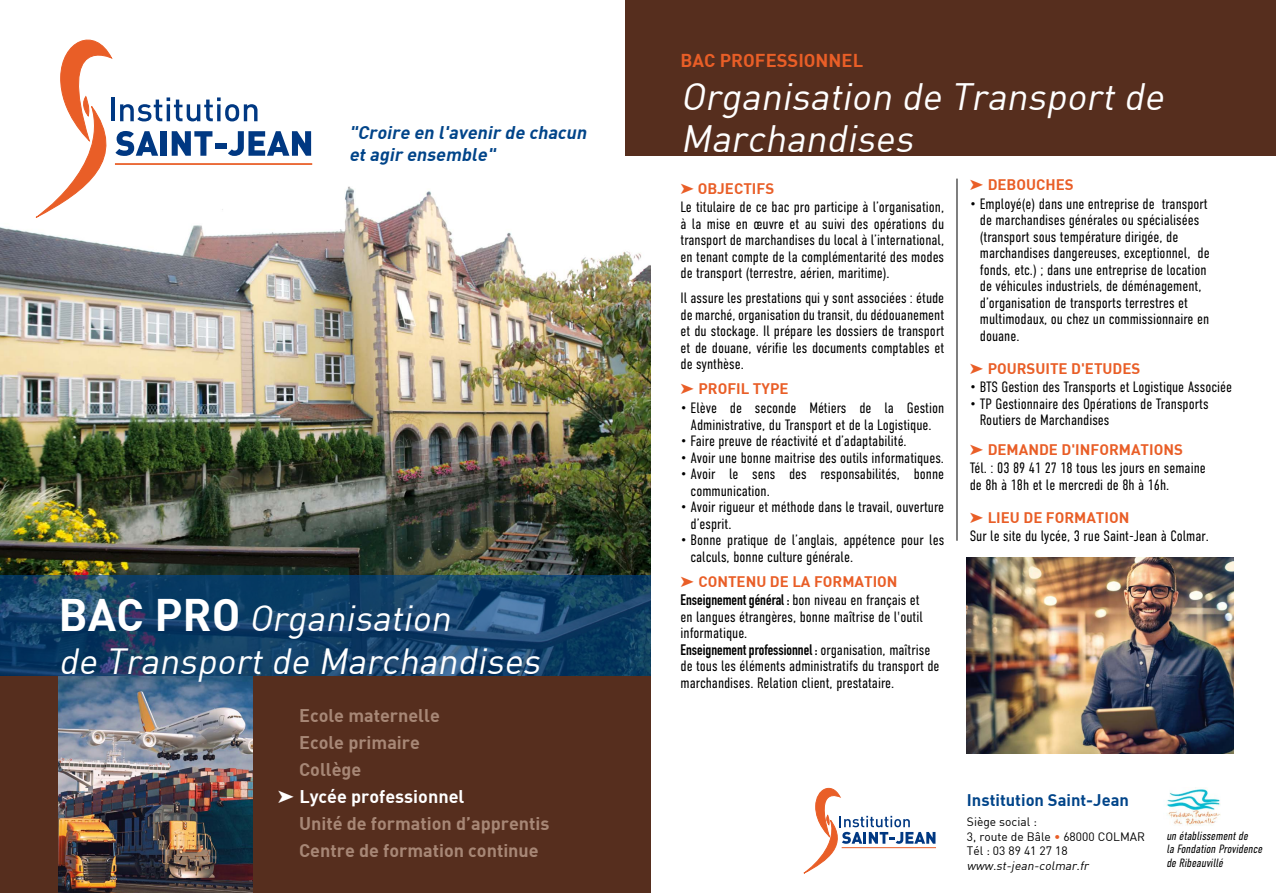
<style>
.page{position:relative;width:1276px;height:893px;background:#fff}
.page>*{position:absolute;margin:0;border:0;box-sizing:border-box;transform-origin:0 0}
.t1{font:italic 37.35px/42.6px "DIN";color:#fff}
.t2{font:italic 35.7px/42.8px "DIN";color:#fff}
.t3{font:18.3px "DIN Bold";color:#e95e27}
.t4{font:18px "DIN Bold";color:#a78776}
.t5{font:italic 18px "DIN Bold";color:#004489}
.t6{font:18px "DIN Bold";color:#fff}
.t7{font:16.5px "DIN Bold";color:#004489}
.t8{font:300 15px/16.5px "DIN Condensed";color:#000}
.t9{font:15px "DIN Bold";color:#e95e27}
.t10{font:italic 300 12px/13.5px "DIN Condensed";color:#000}
.t11{font:12px "DIN";color:#000}
.t12{font:italic 12px "DIN";color:#000}
.s1{font-family:"DIN Bold";font-style:normal;font-size:44.7px}
.s2{font-weight:700}
.s3{color:#e95e27}
</style>
<div class="page">
<img style="left:0;top:163px;width:651px;height:412px">
<div style="left:0;top:676px;width:651px;height:217px;background:#562e1e"></div>
<hr style="left:115px;top:163px;width:197px;height:2px;background:#e95e27">
<svg style="left:36px;top:39px;width:275px;height:179px"></svg>
<svg style="left:0;top:575px;width:651px;height:101px;background:#134169"></svg>
<img style="left:58px;top:676px;width:195px;height:217px">
<div style="left:625px;top:0;width:651px;height:156px;background:#562e1e"></div>
<hr style="left:956px;top:179px;width:1px;height:362px;background:#000">
<img style="left:1166px;top:787px;width:55px;height:39px">
<hr style="left:841px;top:847px;width:95px;height:1px;background:#e95e27">
<svg style="left:803px;top:787px;width:132px;height:86px"></svg>
<img style="left:967px;top:557px;width:266px;height:196px">
<p class="t5" style="left:349px;top:120px;width:243px">"Croire en l'avenir de chacun</p>
<p class="t5" style="left:349px;top:143px;width:152px">etagir ensemble"</p>
<p class="t2" style="left:58px;top:596px;width:491px"><span class="s1">BAC P R O</span> Organisation<br>de Transportde Marchandises</p>
<p class="t4" style="left:299px;top:704px;width:142px">Ecole maternelle</p>
<p class="t4" style="left:299px;top:731px;width:122px">Ecole primaire</p>
<p class="t4" style="left:299px;top:758px;width:64px">Collège</p>
<p class="t6" style="left:278px;top:785px;width:188px">➤ Lycée professionnel</p>
<p class="t4" style="left:299px;top:812px;width:252px">Unité de formation d’apprentis</p>
<p class="t4" style="left:299px;top:839px;width:241px">Centre de formation continue</p>
<p class="t3" style="left:680px;top:49px;width:184px">BAC PROFESSIONNEL</p>
<p class="t1" style="left:680px;top:74px;width:492px">Organisation de Transportde<br>Marchandises</p>
<p class="t9" style="left:680px;top:179px;width:95px">➤ OBJECTIFS</p>
<p class="t8" style="left:680px;top:199px;width:265px;text-align:justify">Le titulaire de ce bac pro participe à l’organisation, à la mise en œuvre et au suivi des opérations du transport de marchandises du local à l’international, en tenant compte de la complémentarité des modes de transport (terrestre, aérien, maritime).</p>
<p class="t8" style="left:680px;top:290px;width:265px;text-align:justify">Il assure les prestations qui y sont associées : étude de marché, organisation du transit, du dédouanement et du stockage. Il prépare les dossiers de transport et de douane, vérifie les documents comptables et de synthèse.</p>
<p class="t9" style="left:680px;top:379px;width:109px">➤ PROFIL TYPE</p>
<p class="t8" style="left:680px;top:400px;width:265px;text-align:center">• Elève de seconde Métiers de la Gestion<br>Administrative, du Transport et de la Logistique.</p>
<p class="t8" style="left:680px;top:433px;width:228px">• Faire preuve de réactivité et d’adaptabilité.</p>
<p class="t8" style="left:680px;top:449px;width:265px">• Avoir une bonne maitrise des outils informatiques.</p>
<p class="t8" style="left:690px;top:466px;width:255px;text-indent:-10px">• Avoir le sens des responsabilités, bonne communication.</p>
<p class="t8" style="left:690px;top:499px;width:255px;text-indent:-10px">• Avoir rigueur et méthode dans le travail, ouverture d’esprit.</p>
<p class="t8" style="left:690px;top:532px;width:255px;text-indent:-10px">• Bonne pratique de l’anglais, appétence pour les calculs, bonne culture générale.</p>
<p class="t9" style="left:680px;top:571px;width:218px">➤ CONTENU DE LA FORMATION</p>
<p class="t8" style="left:680px;top:592px;width:244px"><span class="s2">Enseignement général :</span> bon niveau en français et en langues étrangères, bonne maîtrise de l'outil informatique.</p>
<p class="t8" style="left:680px;top:641px;width:260px"><span class="s2">Enseignement professionnel :</span> organisation, maîtrise de tous les éléments administratifs du transport de marchandises. Relation client, prestataire.</p>
<p class="t9" style="left:969px;top:175px;width:105px">➤ DEBOUCHES</p>
<p class="t8" style="left:980px;top:195px;width:231px;text-indent:-10px">• Employé(e) dans une entreprise de transport de marchandises générales ou spécialisées (transport sous température dirigée, de marchandises dangereuses, exceptionnel, de fonds, etc.) ; dans une entreprise de location de véhicules industriels, de déménagement, d’organisation de transports terrestres et multimodaux, ou chez un commissionnaire en douane.</p>
<p class="t9" style="left:969px;top:358px;width:172px">➤ POURSUITE D'ETUDES</p>
<p class="t8" style="left:969px;top:379px;width:264px">• BTS Gestion des Transports et Logistique Associée</p>
<p class="t8" style="left:980px;top:395px;width:230px;text-indent:-10px">• TP Gestionnaire des Opérations de Transports<br>Routiers de Marchandises</p>
<p class="t9" style="left:969px;top:439px;width:215px">➤ DEMANDE D'INFORMATIONS</p>
<p class="t8" style="left:969px;top:460px;width:237px">Tél. : 03 89 41 27 18 tous les jours en semaine de 8h à 18h et le mercredi de 8h à 16h.</p>
<p class="t9" style="left:969px;top:507px;width:161px">➤ LIEU DE FORMATION</p>
<p class="t8" style="left:969px;top:528px;width:241px">Sur le site du lycée, 3 rue Saint-Jean à Colmar.</p>
<p class="t7" style="left:967px;top:789px;width:164px">Institution Saint-Jean</p>
<p class="t11" style="left:967px;top:814px;width:71px">Siège social :</p>
<p class="t11" style="left:967px;top:829px;width:180px">3, route de Bâle <span class="s3">•</span> 68000 COLMAR</p>
<p class="t11" style="left:967px;top:843px;width:102px">Tél : 03 89 41 27 18</p>
<p class="t12" style="left:967px;top:858px;width:126px">www.st-jean-colmar.fr</p>
<p class="t10" style="left:1166px;top:829px;width:85px">un établissementde</p>
<p class="t10" style="left:1166px;top:842px;width:100px">la Fondation Providence de Ribeauvillé</p>
</div>
